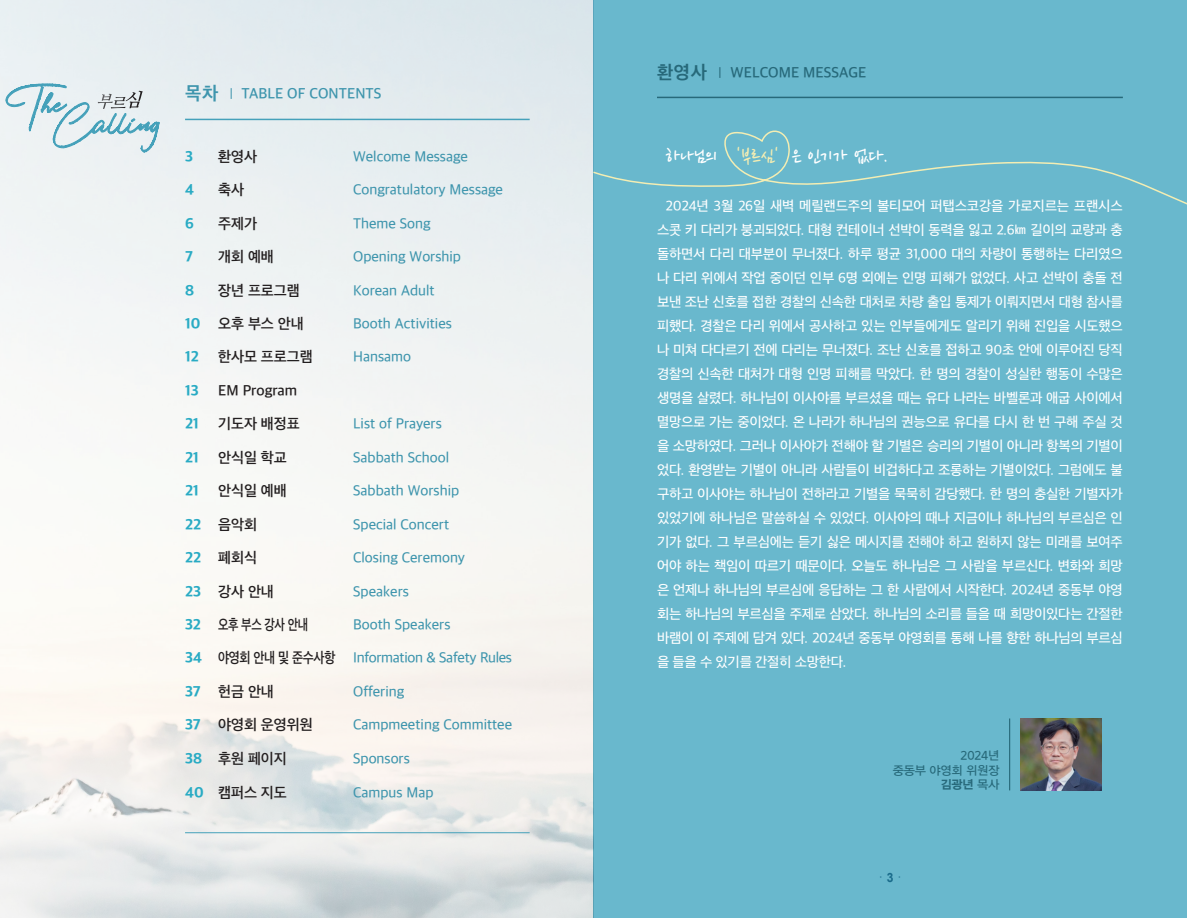
<style>
.page{position:relative;width:1187px;height:918px;background:#fff}
.page>*{position:absolute;margin:0;border:0;box-sizing:border-box;transform-origin:0 0}
.t1{font:22.5px "Nanum Pen";color:#fff}
.t2{font:500 15px "Apple SD Gothic Neo";color:#3e95ad}
.t3{font:600 15px "Apple SD Gothic Neo";color:#231f20}
.t4{font:500 15px "Apple SD Gothic Neo";letter-spacing:-.02em;color:#3e95ad}
.t5{font:600 15px "Apple SD Gothic Neo";color:#3e95ad}
.t6{font:600 15px "Apple SD Gothic Neo";color:#27697a}
.t7{font:800 15px "Apple SD Gothic Neo";color:#29abc4}
.t8{font:600 15px "Apple SD Gothic Neo";color:#231f20;scale:.8 1}
.t9{font:500 14.25px/24px "Apple SD Gothic Neo";letter-spacing:-.02em;color:#fff;text-align:justify}
.t10{font:12px "DX Ngo Std 30";letter-spacing:-.02em;color:#27697a}
.t11{font:12px "DX Ngo Std 50";color:#27697a}
.t12{font:9.75px "DX Ngo Std 20";color:#3e95ad;scale:.95 1}
.s1{font-weight:700;font-size:18.75px}
.s2{font-weight:800}
.s3{font-weight:800;color:#29abc4}
.s4{font-weight:600;color:#231f20}
.s5{color:#f3edb3}
.s6{font-family:"DX Ngo Std 30"}
.s7{font-family:"Arial";font-weight:700;font-size:12.75px}
</style>
<div class="page">
<div style="left:593px;top:0;width:593px;height:918px;background:#69b8cd"></div>
<img style="left:0;top:0;width:593px;height:918px">
<hr style="left:185px;top:119px;width:344px;height:1px;background:#45a1ba">
<svg style="left:0;top:83px;width:160px;height:69px"></svg>
<hr style="left:185px;top:832px;width:344px;height:1px;background:#45a1ba">
<img style="left:1020px;top:718px;width:81px;height:72px">
<hr style="left:1008px;top:718px;width:2px;height:72px;background:#27697a">
<hr style="left:657px;top:97px;width:465px;height:1px;background:#27697a">
<svg style="left:591px;top:124px;width:595px;height:87px"></svg>
<p class="t5" style="left:185px;top:85px;width:198px"><span class="s1">목차</span> <span class="s2">–</span> TABLE OF CONTENTS</p>
<p class="t7" style="left:185px;top:148px;width:10px">3</p>
<p class="t3" style="left:218px;top:148px;width:40px">환영사</p>
<p class="t2" style="left:353px;top:148px;width:116px">Welcome Message</p>
<p class="t7" style="left:185px;top:182px;width:11px">4</p>
<p class="t3" style="left:218px;top:182px;width:27px">축사</p>
<p class="t2" style="left:353px;top:182px;width:151px">Congratulatory Message</p>
<p class="t7" style="left:185px;top:215px;width:10px">6</p>
<p class="t3" style="left:218px;top:215px;width:40px">주제가</p>
<p class="t2" style="left:353px;top:215px;width:79px">Theme Song</p>
<p class="t7" style="left:185px;top:249px;width:9px">7</p>
<p class="t3" style="left:218px;top:249px;width:57px">개회 예배</p>
<p class="t2" style="left:353px;top:249px;width:109px">Opening Worship</p>
<p class="t7" style="left:185px;top:282px;width:11px">8</p>
<p class="t3" style="left:218px;top:282px;width:83px">장년 프로그램</p>
<p class="t2" style="left:353px;top:282px;width:83px">Korean Adult</p>
<p class="t3" style="left:185px;top:315px;width:120px"><span class="s3">10</span> 오후 부스 안내</p>
<p class="t2" style="left:353px;top:315px;width:100px">Booth Activities</p>
<p class="t7" style="left:185px;top:349px;width:15px">12</p>
<p class="t3" style="left:218px;top:349px;width:96px">한사모 프로그램</p>
<p class="t2" style="left:353px;top:349px;width:59px">Hansamo</p>
<p class="t7" style="left:185px;top:382px;width:15px">13</p>
<p class="t3" style="left:218px;top:382px;width:81px">EM Program</p>
<p class="t7" style="left:185px;top:416px;width:15px">21</p>
<p class="t3" style="left:218px;top:416px;width:83px">기도자 배정표</p>
<p class="t2" style="left:353px;top:416px;width:90px">List of Prayers</p>
<p class="t7" style="left:185px;top:449px;width:15px">21</p>
<p class="t3" style="left:218px;top:449px;width:70px">안식일 학교</p>
<p class="t2" style="left:353px;top:449px;width:97px">Sabbath School</p>
<p class="t7" style="left:185px;top:483px;width:15px">21</p>
<p class="t3" style="left:218px;top:483px;width:70px">안식일 예배</p>
<p class="t2" style="left:353px;top:483px;width:107px">Sabbath Worship</p>
<p class="t3" style="left:185px;top:516px;width:73px"><span class="s3">22</span> 음악회</p>
<p class="t2" style="left:353px;top:516px;width:98px">Special Concert</p>
<p class="t3" style="left:185px;top:550px;width:73px"><span class="s3">22</span> 폐회식</p>
<p class="t2" style="left:353px;top:550px;width:113px">Closing Ceremony</p>
<p class="t3" style="left:185px;top:583px;width:90px"><span class="s3">23</span> 강사 안내</p>
<p class="t2" style="left:353px;top:583px;width:57px">Speakers</p>
<p class="t8" style="left:185px;top:617px;width:155px"><span class="s3">32</span> 오후 부스 강사 안내</p>
<p class="t2" style="left:353px;top:617px;width:99px">Booth Speakers</p>
<p class="t4" style="left:185px;top:650px;width:328px"><span class="s3">34</span> <span class="s4">야영회 안내 및 준수사항</span> Information &amp; Safety Rules</p>
<p class="t3" style="left:185px;top:683px;width:90px"><span class="s3">37</span> 헌금 안내</p>
<p class="t2" style="left:353px;top:683px;width:53px">Offering</p>
<p class="t3" style="left:185px;top:717px;width:129px"><span class="s3">37</span> 야영회 운영위원</p>
<p class="t2" style="left:353px;top:717px;width:160px">Campmeeting Committee</p>
<p class="t3" style="left:185px;top:750px;width:103px"><span class="s3">38</span> 후원 페이지</p>
<p class="t2" style="left:353px;top:750px;width:58px">Sponsors</p>
<p class="t3" style="left:185px;top:785px;width:103px"><span class="s3">40</span> 캠퍼스 지도</p>
<p class="t2" style="left:353px;top:785px;width:82px">Campus Map</p>
<p class="t6" style="left:657px;top:64px;width:211px"><span class="s1">환영사</span> <span class="s2">–</span> WELCOME MESSAGE</p>
<p class="t1" style="left:665px;top:146px;width:224px">하나님의 <span class="s5">'부르심'</span> 은 인기가 없다.</p>
<p class="t9" style="left:657px;top:195px;width:467px;text-indent:9px">2024년 3월 26일 새벽 메릴랜드주의 볼티모어 퍼탭스코강을 가로지르는 프랜시스 스콧 키 다리가 붕괴되었다. 대형 컨테이너 선박이 동력을 잃고 2.6㎞ 길이의 교량과 충 돌하면서 다리 대부분이 무너졌다. 하루 평균 31,000 대의 차량이 통행하는 다리였으 나 다리 위에서 작업 중이던 인부 6명 외에는 인명 피해가 없었다. 사고 선박이 충돌 전 보낸 조난 신호를 접한 경찰의 신속한 대처로 차량 출입 통제가 이뤄지면서 대형 참사를 피했다. 경찰은 다리 위에서 공사하고 있는 인부들에게도 알리기 위해 진입을 시도했으 나 미쳐 다다르기 전에 다리는 무너졌다. 조난 신호를 접하고 90초 안에 이루어진 당직 경찰의 신속한 대처가 대형 인명 피해를 막았다. 한 명의 경찰이 성실한 행동이 수많은 생명을 살렸다. 하나님이 이사야를 부르셨을 때는 유다 나라는 바벨론과 애굽 사이에서 멸망으로 가는 중이었다. 온 나라가 하나님의 권능으로 유다를 다시 한 번 구해 주실 것 을 소망하였다. 그러나 이사야가 전해야 할 기별은 승리의 기별이 아니라 항복의 기별이 었다. 환영받는 기별이 아니라 사람들이 비겁하다고 조롱하는 기별이었다. 그럼에도 불 구하고 이사야는 하나님이 전하라고 기별을 묵묵히 감당했다. 한 명의 충실한 기별자가 있었기에 하나님은 말씀하실 수 있었다. 이사야의 때나 지금이나 하나님의 부르심은 인 기가 없다. 그 부르심에는 듣기 싫은 메시지를 전해야 하고 원하지 않는 미래를 보여주 어야 하는 책임이 따르기 때문이다. 오늘도 하나님은 그 사람을 부르신다. 변화와 희망 은 언제나 하나님의 부르심에 응답하는 그 한 사람에서 시작한다. 2024년 중동부 야영 회는 하나님의 부르심을 주제로 삼았다. 하나님의 소리를 들을 때 희망이있다는 간절한 바램이 이 주제에 담겨 있다. 2024년 중동부 야영회를 통해 나를 향한 하나님의 부르심 을 들을 수 있기를 간절히 소망한다.</p>
<p class="t10" style="left:960px;top:749px;width:41px">2024년</p>
<p class="t10" style="left:892px;top:764px;width:108px">중동부 야영회 위원장</p>
<p class="t11" style="left:940px;top:778px;width:60px">김광년 <span class="s6">목사</span></p>
<p class="t12" style="left:877px;top:872px;width:28px">· <span class="s7">3</span> ·</p>
</div>
